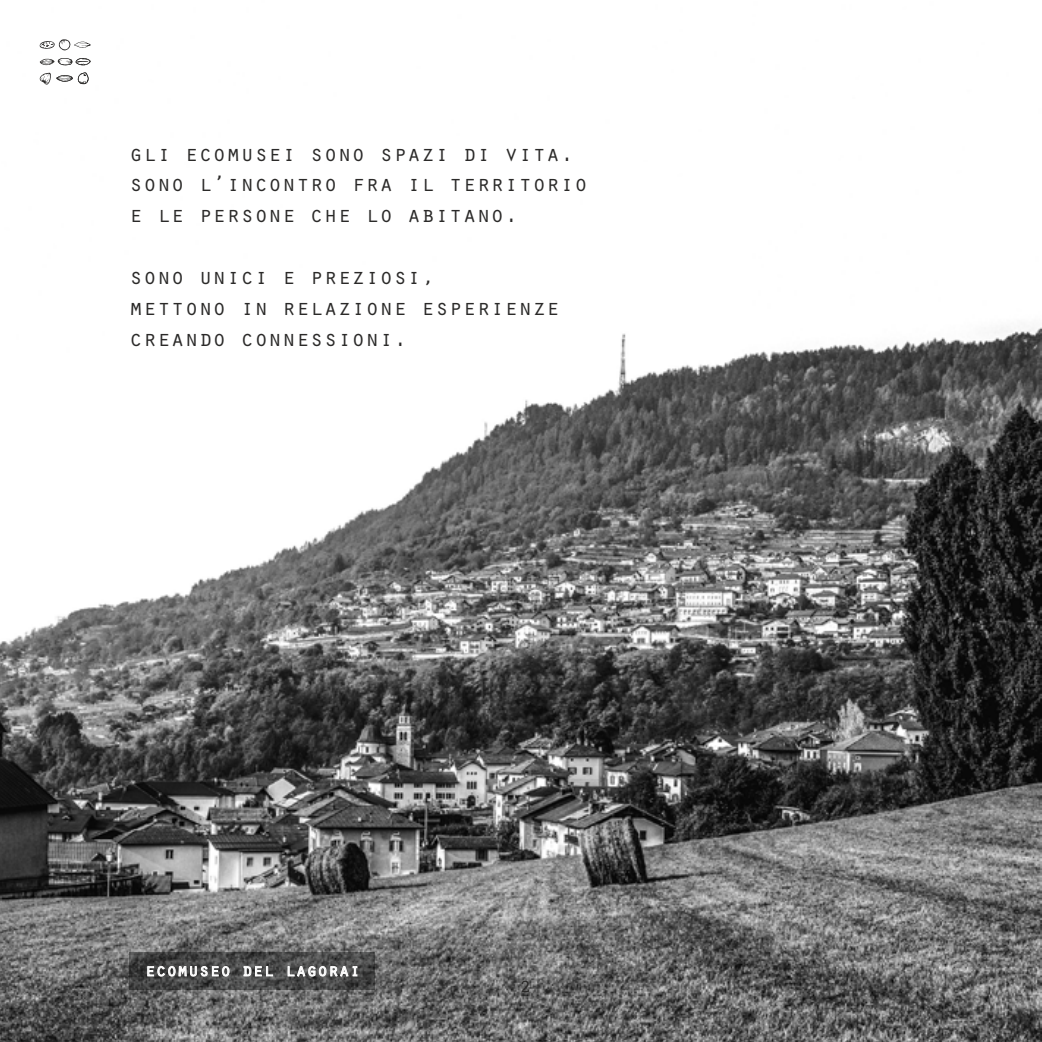
<style>
.page{position:relative;width:1042px;height:1042px;background:#fff}
.page>*{position:absolute;margin:0;border:0;box-sizing:border-box;transform-origin:0 0}
.t1{font:23.1px/31px "Orator Std";color:#2b2a29}
.t2{font:18.03px "Orator Std";color:#fefefe}
.t3{font:15.75px "Roboto Slab";color:#2b2a29}
</style>
<div class="page">
<img style="left:0;top:327px;width:1042px;height:715px">
<svg style="left:39px;top:72px;width:50px;height:13px"></svg>
<svg style="left:39px;top:39px;width:52px;height:27px"></svg>
<svg style="left:129px;top:952px;width:245px;height:38px;background:#474848"></svg>
<p class="t1" style="left:129px;top:136px;width:460px">gli ecomusei sono spazi di vita. sono l’incontro fra il territorio e le persone che lo abitano.</p>
<p class="t1" style="left:129px;top:260px;width:432px">sono unici e preziosi,<br>mettono in relazione esperienze creando connessioni.</p>
<p class="t2" style="left:145px;top:957px;width:217px">ecomuseo del lagorai</p>
<p class="t3" style="left:521px;top:976px;width:10px">2</p>
</div>
